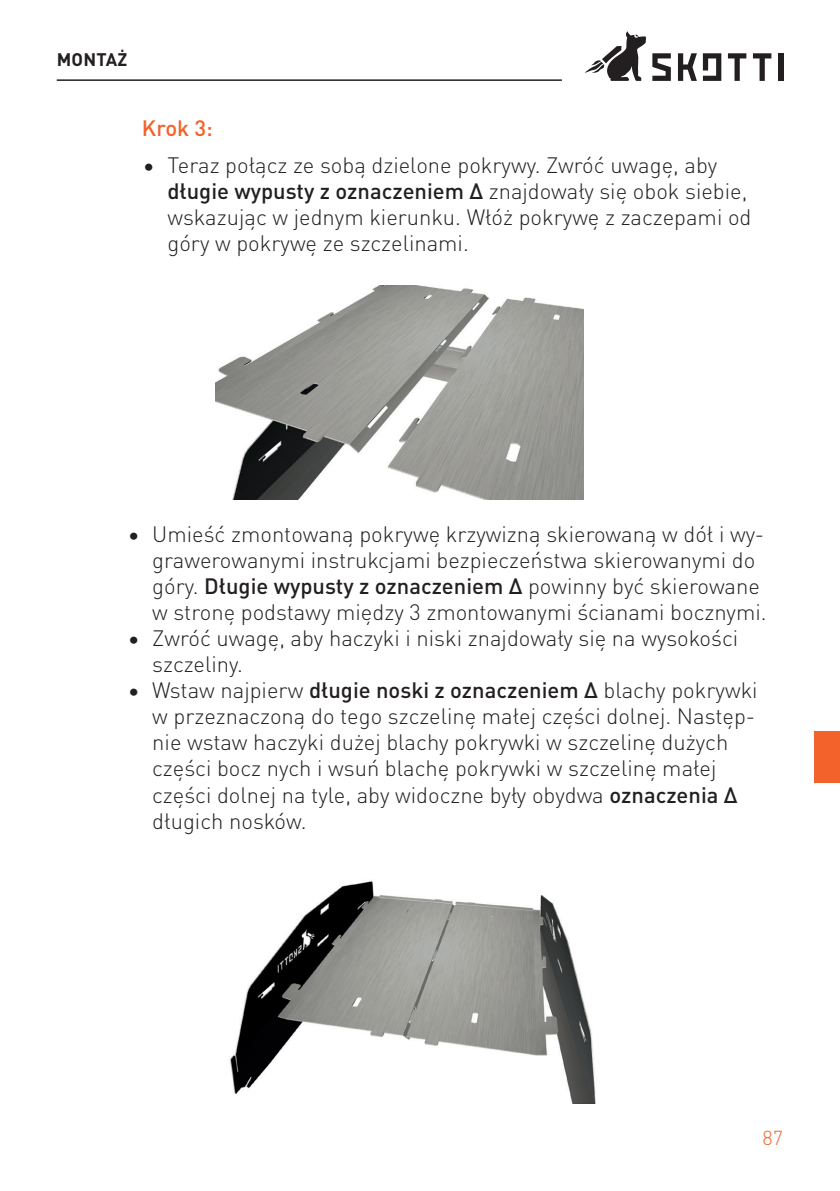
<style>
.page{position:relative;width:840px;height:1191px;background:#fff}
.page>*{position:absolute;margin:0;border:0;box-sizing:border-box;transform-origin:0 0}
.t1{font:300 22px/26px "DIN Pro";color:#231f20}
.t2{font:500 22px "DIN Pro";color:#f2622a}
.t3{font:300 20px "DIN Pro";color:#f2622a}
.t4{font:700 18px "DIN Pro";letter-spacing:.01em;color:#231f20}
.s1{font-weight:500}
</style>
<div class="page">
<svg style="left:652px;top:53px;width:18px;height:28px"></svg>
<svg style="left:677px;top:53px;width:19px;height:28px"></svg>
<svg style="left:727px;top:53px;width:19px;height:28px"></svg>
<svg style="left:753px;top:53px;width:18px;height:28px"></svg>
<div style="left:777px;top:53px;width:5px;height:28px;background:#231f20"></div>
<svg style="left:702px;top:53px;width:19px;height:28px"></svg>
<svg style="left:584px;top:31px;width:61px;height:50px"></svg>
<hr style="left:57px;top:79px;width:504px;height:2px;background:#231f20">
<img style="left:215px;top:285px;width:368px;height:214px">
<img style="left:230px;top:881px;width:366px;height:222px">
<div style="left:814px;top:731px;width:25px;height:51px;background:#f2622a"></div>
<p class="t4" style="left:57px;top:45px;width:72px">MONTAŻ</p>
<p class="t2" style="left:142px;top:111px;width:73px">Krok 3:</p>
<p class="t1" style="left:167px;top:151px;width:585px;text-indent:-25px">• Teraz połącz ze sobą dzielone pokrywy. Zwróć uwagę, aby <span class="s1">długie wypusty z oznaczeniem ∆</span> znajdowały się obok siebie, wskazując w jednym kierunku. Włóż pokrywę z zaczepami od góry w pokrywę ze szczelinami.</p>
<p class="t1" style="left:152px;top:520px;width:615px;text-indent:-25px">• Umieść zmontowaną pokrywę krzywizną skierowaną w dół i wy&shy;grawerowanymi instrukcjami bezpieczeństwa skierowanymi do góry. <span class="s1">Długie wypusty z oznaczeniem ∆</span> powinny być skierowane w stronę podstawy między 3 zmontowanymi ścianami bocznymi.</p>
<p class="t1" style="left:152px;top:624px;width:587px;text-indent:-25px">• Zwróć uwagę, aby haczyki i niski znajdowały się na wysokości szczeliny.</p>
<p class="t1" style="left:152px;top:676px;width:606px;text-indent:-25px">• Wstaw najpierw <span class="s1">długie noski z oznaczeniem Δ</span> blachy pokrywki w przeznaczoną do tego szczelinę małej części dolnej. Następ&shy;nie wstaw haczyki dużej blachy pokrywki w szczelinę dużych części bocz nych i wsuń blachę pokrywki w szczelinę małej części dolnej na tyle, aby widoczne były obydwa <span class="s1">oznaczenia Δ </span>długich nosków.</p>
<p class="t3" style="left:762px;top:1123px;width:22px">87</p>
</div>
